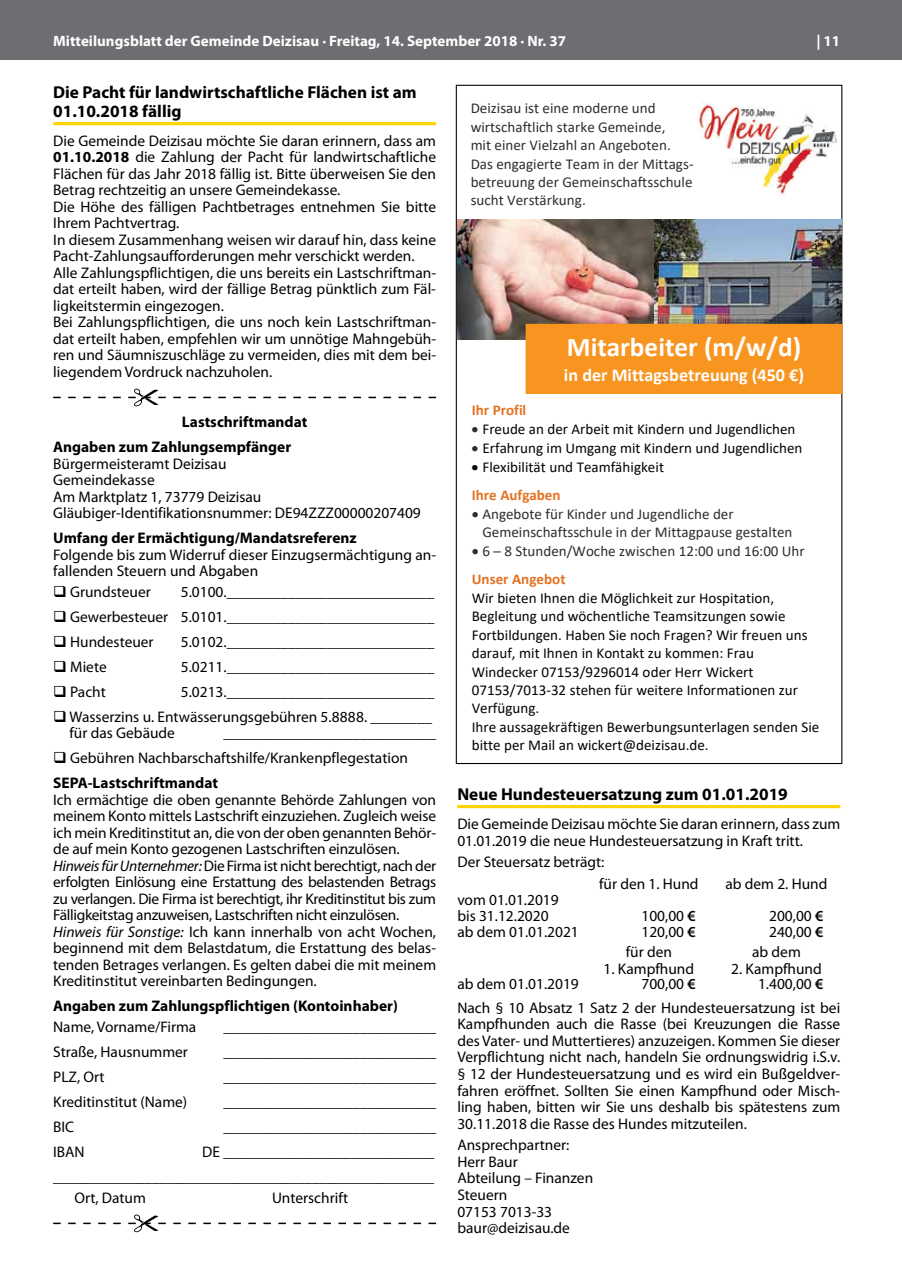
<style>
.page{position:relative;width:902px;height:1280px;background:#fff}
.page>*{position:absolute;margin:0;border:0;box-sizing:border-box;transform-origin:0 0}
.t1{font:700 27.15px "Calibri";color:#fff}
.t2{font:700 18.15px "Calibri";color:#fff}
.t3{font:700 17.25px/18.8px "Myriad Pro";color:#000}
.t4{font:15.3px/16.5px "Myriad Pro";color:#000}
.t5{font:700 15.3px/25px "Myriad Pro";color:#000}
.t6{font:15px/18.5px "Calibri";color:#030303}
.t7{font:15px/18.5px "Calibri";color:#2e2e2e}
.t8{font:700 15px "Myriad Pro";color:#fff}
.t9{font:700 15px "Calibri";color:#e47222}
.s1{font-weight:700}
.s2{font-style:italic}
.s3{color:#2e2e2e}
.s4{font-weight:700;color:#e47222}
.s5{font-weight:600}
</style>
<div class="page">
<div style="left:0;top:0;width:901px;height:60px;background:#6d6e71"></div>
<hr style="left:53px;top:122px;width:383px;height:3px;background:#ffd400">
<svg style="left:53px;top:389px;width:383px;height:17px"></svg>
<svg style="left:53px;top:1214px;width:383px;height:18px"></svg>
<hr style="left:457px;top:805px;width:383px;height:3px;background:#ffd400">
<img style="left:699px;top:104px;width:138px;height:90px">
<img style="left:653px;top:219px;width:188px;height:105px">
<img style="left:457px;top:219px;width:196px;height:120px">
<div style="left:526px;top:324px;width:315px;height:69px;background:#f89521"></div>
<div style="left:525px;top:324px;width:317px;height:70px;border:1px solid #f89521"></div>
<p class="t8" style="left:53px;top:31px;width:514px">Mitteilungsblatt der Gemeinde Deizisau · Freitag, 14. September 2018 · Nr. 37</p>
<p class="t8" style="left:816px;top:31px;width:25px">| 11</p>
<p class="t3" style="left:53px;top:82px;width:365px">Die Pacht für landwirtschaftliche Flächen ist am<br>01.10.2018 fällig</p>
<p class="t4" style="left:53px;top:132px;width:384px">Die Gemeinde Deizisau möchte Sie daran erinnern, dass am <span class="s1">01.10.2018</span> die Zahlung der Pacht für landwirtschaftliche Flächen für das Jahr 2018 fällig ist. Bitte überweisen Sie den Betrag rechtzeitig an unsere Gemeindekasse.<br>Die Höhe des fälligen Pachtbetrages entnehmen Sie bitte Ihrem Pachtvertrag.<br>In diesem Zusammenhang weisen wir darauf hin, dass keine Pacht-Zahlungsaufforderungen mehr verschickt werden.<br>Alle Zahlungspflichtigen, die uns bereits ein Lastschriftman&shy;dat erteilt haben, wird der fällige Betrag pünktlich zum Fäl&shy;ligkeitstermin eingezogen.<br>Bei Zahlungspflichtigen, die uns noch kein Lastschriftman&shy;dat erteilt haben, empfehlen wir um unnötige Mahngebüh&shy;ren und Säumniszuschläge zu vermeiden, dies mit dem bei&shy;liegendem Vordruck nachzuholen.</p>
<p class="t5" style="left:53px;top:409px;width:255px;text-indent:129px">Lastschriftmandat<br>Angaben zum Zahlungsempfänger</p>
<p class="t4" style="left:53px;top:455px;width:369px">Bürgermeisteramt Deizisau<br>Gemeindekasse<br>Am Marktplatz 1, 73779 Deizisau Gläubiger-Identifikationsnummer: DE94ZZZ00000207409</p>
<p class="t5" style="left:53px;top:525px;width:305px">Umfang der Ermächtigung/Mandatsreferenz</p>
<p class="t4" style="left:53px;top:546px;width:384px">Folgende bis zum Widerruf dieser Einzugsermächtigung an&shy;fallenden Steuern und Abgaben</p>
<p class="t4" style="left:53px;top:583px;width:99px">❑ Grundsteuer</p>
<p class="t4" style="left:181px;top:583px;width:255px">5.0100.___________________________</p>
<p class="t4" style="left:53px;top:608px;width:382px">❑ Gewerbesteuer 5.0101.___________________________</p>
<p class="t4" style="left:53px;top:633px;width:102px">❑ Hundesteuer</p>
<p class="t4" style="left:181px;top:633px;width:255px">5.0102.___________________________</p>
<p class="t4" style="left:53px;top:658px;width:55px">❑ Miete</p>
<p class="t4" style="left:181px;top:658px;width:255px">5.0211.___________________________</p>
<p class="t4" style="left:53px;top:683px;width:54px">❑ Pacht</p>
<p class="t4" style="left:181px;top:683px;width:255px">5.0213.___________________________</p>
<p class="t4" style="left:69px;top:708px;width:364px;text-indent:-16px">❑ Wasserzins u. Entwässerungsgebühren 5.8888. ________ für das Gebäude</p>
<p class="t4" style="left:223px;top:725px;width:214px">____________________________</p>
<p class="t4" style="left:53px;top:745px;width:356px;line-height:25px">❑ Gebühren Nachbarschaftshilfe/Krankenpflegestation<br><span class="s1">SEPA-Lastschriftmandat</span></p>
<p class="t4" style="left:53px;top:791px;width:384px">Ich ermächtige die oben genannte Behörde Zahlungen von meinem Konto mittels Lastschrift einzuziehen. Zugleich weise ich mein Kreditinstitut an, die von der oben genannten Behör&shy;de auf mein Konto gezogenen Lastschriften einzulösen.<br><span class="s2">Hinweis für Unternehmer:</span> Die Firma ist nicht berechtigt, nach der erfolgten Einlösung eine Erstattung des belastenden Betrags zu verlangen. Die Firma ist berechtigt, ihr Kreditinstitut bis zum Fälligkeitstag anzuweisen, Lastschriften nicht einzulösen.<br><span class="s2">Hinweis für Sonstige:</span> Ich kann innerhalb von acht Wochen, beginnend mit dem Belastdatum, die Erstattung des belas&shy;tenden Betrages verlangen. Es gelten dabei die mit meinem Kreditinstitut vereinbarten Bedingungen.</p>
<p class="t5" style="left:53px;top:993px;width:346px">Angaben zum Zahlungspflichtigen (Kontoinhaber)</p>
<p class="t4" style="left:53px;top:1018px;width:145px">Name, Vorname/Firma</p>
<p class="t4" style="left:223px;top:1018px;width:214px">____________________________</p>
<p class="t4" style="left:53px;top:1043px;width:136px">Straße, Hausnummer</p>
<p class="t4" style="left:223px;top:1043px;width:214px">____________________________</p>
<p class="t4" style="left:53px;top:1068px;width:53px">PLZ, Ort</p>
<p class="t4" style="left:223px;top:1068px;width:214px">____________________________</p>
<p class="t4" style="left:53px;top:1093px;width:136px">Kreditinstitut (Name)</p>
<p class="t4" style="left:223px;top:1093px;width:214px">____________________________</p>
<p class="t4" style="left:53px;top:1118px;width:22px">BIC</p>
<p class="t4" style="left:223px;top:1118px;width:214px">____________________________</p>
<p class="t4" style="left:53px;top:1143px;width:33px">IBAN</p>
<p class="t7" style="left:470px;top:99px;width:224px">Deizisau ist eine moderne und wirtschaftlich starke Gemeinde,<br>mit einer Vielzahl an Angeboten.<br>Das engagierte Team in der Mittags&shy;betreuung der Gemeinschaftsschule sucht Verstärkung.</p>
<h1 class="t1" style="left:567px;top:328px;width:236px">Mitarbeiter (m/w/d)</h1>
<p class="t2" style="left:564px;top:362px;width:241px">in der Mittagsbetreuung (450 €)</p>
<p class="t9" style="left:471px;top:399px;width:56px">Ihr Profil</p>
<p class="t6" style="left:471px;top:419px;width:325px"><span class="s3">•</span> Freude an der Arbeit mit Kindern und Jugendlichen</p>
<p class="t6" style="left:471px;top:438px;width:332px"><span class="s3">•</span> Erfahrung im Umgang mit Kindern und Jugendlichen</p>
<p class="t6" style="left:471px;top:453px;width:194px;line-height:27.3px">• Flexibilität und Teamfähigkeit<br><span class="s4">Ihre Aufgaben</span></p>
<p class="t7" style="left:482px;top:504px;width:311px;text-indent:-11px">• Angebote für Kinder und Jugendliche der<br>Gemeinschaftsschule in der Mittagpause gestalten</p>
<p class="t7" style="left:471px;top:542px;width:334px">• 6 – 8 Stunden/Woche zwischen 12:00 und 16:00 Uhr</p>
<p class="t9" style="left:471px;top:569px;width:95px">Unser Angebot</p>
<p class="t6" style="left:471px;top:588px;width:349px">Wir bieten Ihnen die Möglichkeit zur Hospitation, Begleitung und wöchentliche Teamsitzungen sowie Fortbildungen. Haben Sie noch Fragen? Wir freuen uns darauf, mit Ihnen in Kontakt zu kommen: Frau Windecker 07153/9296014 oder Herr Wickert 07153/7013-32 stehen für weitere Informationen zur Verfügung.<br>Ihre aussagekräftigen Bewerbungsunterlagen senden Sie bitte per Mail an wickert@deizisau.de.</p>
<p class="t3" style="left:457px;top:784px;width:332px">Neue Hundesteuersatzung zum 01.01.2019</p>
<p class="t4" style="left:457px;top:815px;width:384px">Die Gemeinde Deizisau möchte Sie daran erinnern, dass zum<br>01.01.2019 die neue Hundesteuersatzung in Kraft tritt.</p>
<p class="t4" style="left:599px;top:850px;width:101px;line-height:22.4px;text-indent:-142px">Der Steuersatz beträgt:<br>für den 1. Hund</p>
<p class="t4" style="left:725px;top:875px;width:103px">ab dem 2. Hund</p>
<p class="t4" style="left:457px;top:891px;width:103px">vom 01.01.2019 bis 31.12.2020</p>
<p class="t4" style="left:641px;top:907px;width:56px">100,00 <span class="s5">€</span></p>
<p class="t4" style="left:769px;top:907px;width:56px">200,00 <span class="s5">€</span></p>
<p class="t4" style="left:457px;top:923px;width:123px">ab dem 01.01.2021</p>
<p class="t4" style="left:641px;top:923px;width:56px">120,00 <span class="s5">€</span></p>
<p class="t4" style="left:769px;top:923px;width:56px">240,00 <span class="s5">€</span></p>
<p class="t4" style="left:625px;top:943px;width:48px">für den</p>
<p class="t4" style="left:603px;top:960px;width:92px">1. Kampfhund</p>
<p class="t4" style="left:752px;top:943px;width:50px">ab dem</p>
<p class="t4" style="left:731px;top:960px;width:92px">2. Kampfhund</p>
<p class="t4" style="left:457px;top:976px;width:123px">ab dem 01.01.2019</p>
<p class="t4" style="left:641px;top:976px;width:56px">700,00 <span class="s5">€</span></p>
<p class="t4" style="left:457px;top:972px;width:384px;line-height:23.1px;text-indent:300px">1.400,00 <span class="s5">€<br></span>Nach § 10 Absatz 1 Satz 2 der Hundesteuersatzung ist bei</p>
<p class="t4" style="left:457px;top:1015px;width:384px;text-align:justify">Kampfhunden auch die Rasse (bei Kreuzungen die Rasse des Vater- und Muttertieres) anzuzeigen. Kommen Sie dieser Verpflichtung nicht nach, handeln Sie ordnungswidrig i.S.v. § 12 der Hundesteuersatzung und es wird ein Bußgeldver&shy;fahren eröffnet. Sollten Sie einen Kampfhund oder Misch&shy;ling haben, bitten wir Sie uns deshalb bis spätestens zum 30.11.2018 die Rasse des Hundes mitzuteilen.</p>
<p class="t4" style="left:457px;top:1136px;width:137px">Ansprechpartner:<br>Herr Baur<br>Abteilung – Finanzen<br>Steuern<br>07153 7013-33 baur@deizisau.de</p>
<p class="t4" style="left:53px;top:1139px;width:383px;line-height:25px;text-align:right">DE ____________________________ __________________________________________________</p>
<p class="t4" style="left:74px;top:1189px;width:73px">Ort, Datum</p>
<p class="t4" style="left:272px;top:1189px;width:78px">Unterschrift</p>
</div>
